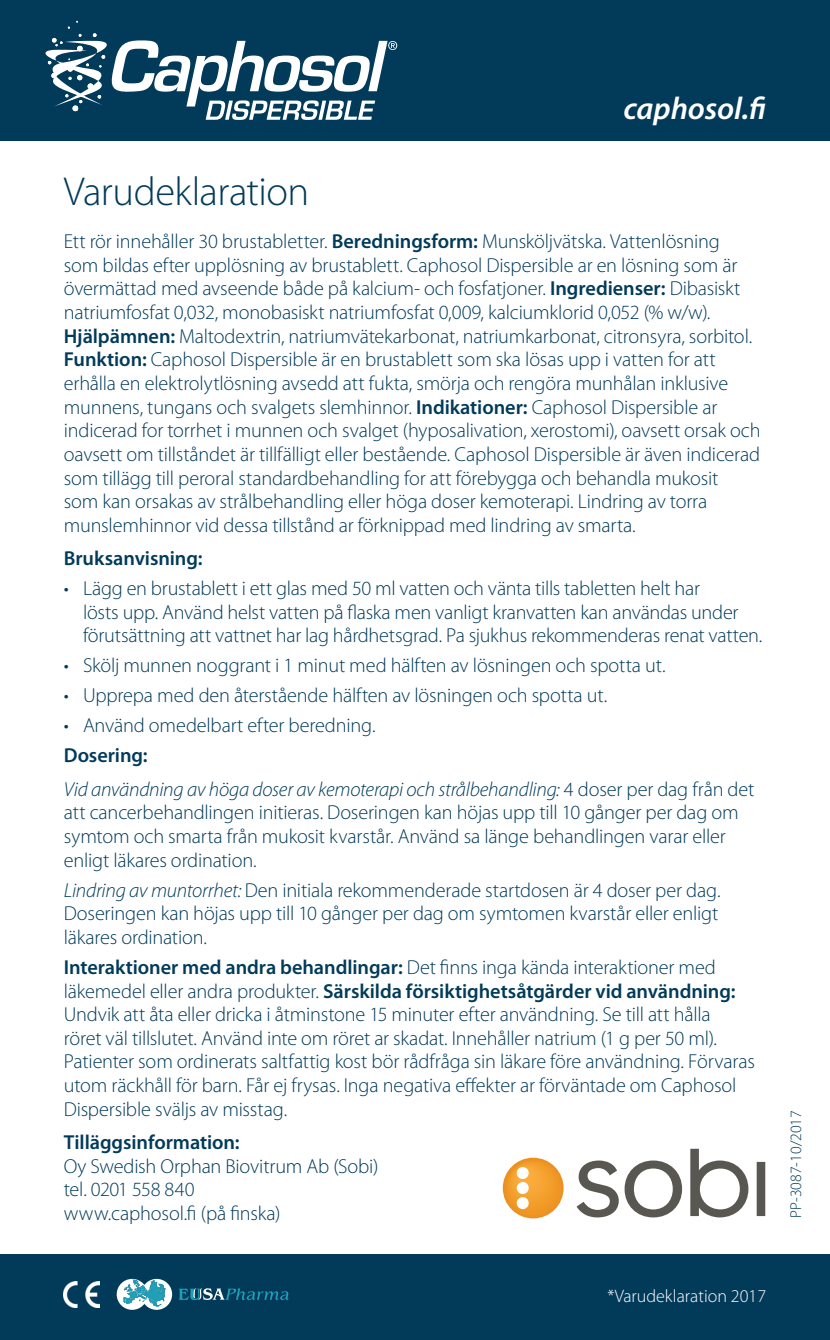
<style>
.page{position:relative;width:830px;height:1340px;background:#fff}
.page>*{position:absolute;margin:0;border:0;box-sizing:border-box;transform-origin:0 0}
.t1{font:300 40.5px "Myriad Pro";letter-spacing:-.015em;color:#023b5a}
.t2{font:italic 600 31.5px "Myriad Pro";letter-spacing:-.005em;color:#fff}
.t3{font:300 20.25px/23.6px "Myriad Pro";letter-spacing:-.01em;color:#023b5a}
.t4{font:italic 300 20.25px/33.3px "Myriad Pro";letter-spacing:-.01em;color:#023b5a}
.t5{font:600 20.25px "Myriad Pro";letter-spacing:-.005em;color:#023b5a}
.t6{font:300 18px "Myriad Pro";color:#fff}
.t7{font:300 15.75px "Myriad Pro";color:#023b5a}
.s1{font-weight:600}
.s2{font-weight:600;font-style:normal}
.s3{font-style:normal}
.s4{font-style:italic}
</style>
<div class="page">
<div style="left:0;top:1253px;width:829px;height:86px;background:#023b5a"></div>
<div style="left:0;top:0;width:829px;height:140px;background:#023b5a"></div>
<img style="left:64px;top:1281px;width:36px;height:26px">
<div style="left:141px;top:1278px;width:31px;height:31px;background:#fff;border-radius:50%"></div>
<div style="left:117px;top:1278px;width:30px;height:31px;background:#fff;border-radius:50%"></div>
<svg style="left:179px;top:1288px;width:110px;height:11px"></svg>
<svg style="left:123px;top:1279px;width:43px;height:27px"></svg>
<svg style="left:45px;top:21px;width:352px;height:99px"></svg>
<svg style="left:576px;top:1160px;width:42px;height:57px"></svg>
<svg style="left:624px;top:1160px;width:57px;height:57px"></svg>
<svg style="left:690px;top:1148px;width:58px;height:69px"></svg>
<div style="left:756px;top:1161px;width:8px;height:55px;background:#585752"></div>
<svg style="left:502px;top:1157px;width:61px;height:61px"></svg>
<h2 class="t2" style="left:623px;top:88px;width:144px">caphosol.fi</h2>
<h1 class="t1" style="left:64px;top:167px;width:247px">Varudeklaration</h1>
<p class="t3" style="left:64px;top:229px;width:697px">Ett rör innehåller 30 brustabletter. <span class="s1">Beredningsform:</span> Munsköljvätska. Vattenlösning<br>som bildas efter upplösning av brustablett. Caphosol Dispersible ar en lösning som är övermättad med avseende både på kalcium- och fosfatjoner. <span class="s1">Ingredienser:</span> Dibasiskt natriumfosfat 0,032, monobasiskt natriumfosfat 0,009, kalciumklorid 0,052 (% w/w).<br><span class="s1">Hjälpämnen:</span> Maltodextrin, natriumvätekarbonat, natriumkarbonat, citronsyra, sorbitol.<br><span class="s1">Funktion:</span> Caphosol Dispersible är en brustablett som ska lösas upp i vatten for att erhålla en elektrolytlösning avsedd att fukta, smörja och rengöra munhålan inklusive munnens, tungans och svalgets slemhinnor. <span class="s1">Indikationer:</span> Caphosol Dispersible ar indicerad for torrhet i munnen och svalget (hyposalivation, xerostomi), oavsett orsak och oavsett om tillståndet är tillfälligt eller bestående. Caphosol Dispersible är även indicerad som tillägg till peroral standardbehandling for att förebygga och behandla mukosit<br>som kan orsakas av strålbehandling eller höga doser kemoterapi. Lindring av torra munslemhinnor vid dessa tillstånd ar förknippad med lindring av smarta.</p>
<p class="t5" style="left:64px;top:545px;width:140px">Bruksanvisning:</p>
<p class="t3" style="left:83px;top:576px;width:680px;text-indent:-19px">• Lägg en brustablett i ett glas med 50 ml vatten och vänta tills tabletten helt har<br>lösts upp. Använd helst vatten på flaska men vanligt kranvatten kan användas under förutsättning att vattnet har lag hårdhetsgrad. Pa sjukhus rekommenderas renat vatten.</p>
<p class="t3" style="left:64px;top:653px;width:603px">• Skölj munnen noggrant i 1 minut med hälften av lösningen och spotta ut.</p>
<p class="t3" style="left:64px;top:683px;width:544px">• Upprepa med den återstående hälften av lösningen och spotta ut.</p>
<p class="t3" style="left:64px;top:713px;width:313px">• Använd omedelbart efter beredning.</p>
<p class="t4" style="left:64px;top:739px;width:691px"><span class="s2">Dosering:<br></span>Vid användning av höga doser av kemoterapi och strålbehandling: <span class="s3">4 doser per dag från det</span></p>
<p class="t3" style="left:64px;top:800px;width:676px">att cancerbehandlingen initieras. Doseringen kan höjas upp till 10 gånger per dag om symtom och smarta från mukosit kvarstår. Använd sa länge behandlingen varar eller enligt läkares ordination.</p>
<p class="t3" style="left:64px;top:877px;width:658px;text-align:justify"><span class="s4">Lindring av muntorrhet:</span> Den initiala rekommenderade startdosen är 4 doser per dag.<br>Doseringen kan höjas upp till 10 gånger per dag om symtomen kvarstår eller enligt läkares ordination.</p>
<p class="t3" style="left:64px;top:955px;width:692px"><span class="s1">Interaktioner med andra behandlingar:</span> Det finns inga kända interaktioner med läkemedel eller andra produkter. <span class="s1">Särskilda försiktighetsåtgärder vid användning:<br></span>Undvik att åta eller dricka i åtminstone 15 minuter efter användning. Se till att hålla<br>röret väl tillslutet. Använd inte om röret ar skadat. Innehåller natrium (1 g per 50 ml).<br>Patienter som ordinerats saltfattig kost bör rådfråga sin läkare före användning. Förvaras utom räckhåll för barn. Får ej frysas. Inga negativa effekter ar förväntade om Caphosol Dispersible sväljs av misstag.</p>
<p class="t5" style="left:64px;top:1129px;width:177px">Tilläggsinformation:</p>
<p class="t3" style="left:64px;top:1153px;width:316px">Oy Swedish Orphan Biovitrum Ab (Sobi) tel. 0201 558 840<br>www.caphosol.fi (på finska)</p>
<p class="t7" style="left:786px;top:1217px;width:109px;rotate:-90deg">PP-3087-10/2017</p>
<p class="t6" style="left:607px;top:1284px;width:160px">*Varudeklaration 2017</p>
</div>
